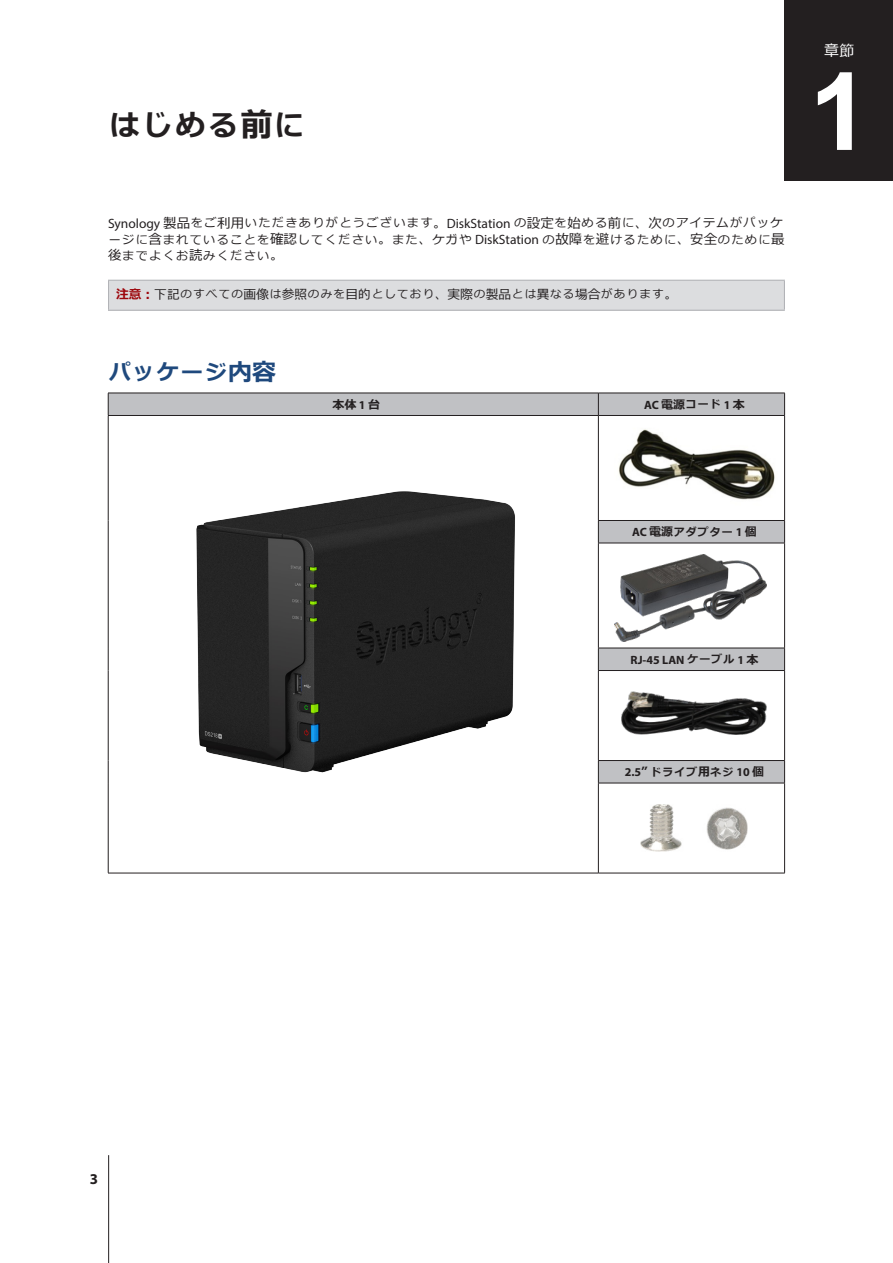
<style>
.page{position:relative;width:893px;height:1263px;background:#fff}
.page>*{position:absolute;margin:0;border:0;box-sizing:border-box;transform-origin:0 0}
.ChapterNum{font:700 108px "Arial";color:#fff}
.H1-ChapterTitle{font:700 29.85px "Meiryo";color:#231f20}
.H3-sidebar{font:700 21.6px "Meiryo";letter-spacing:.11em;color:#1f497d}
.Chapter-center{font:15px "Meiryo";color:#fff}
.PageNumber-sidebar{font:700 15px "Myriad Pro";color:#231f20}
.Body-sidebar{font:12.15px/16.2px "Meiryo";letter-spacing:.11em;color:#231f20}
.XHeadCenter{font:700 12px "Myriad Pro";color:#231f20}
.XHeadCenter-2{font:700 12px "Meiryo";color:#231f20}
.Warning-sidebar{font:11.55px "Meiryo";letter-spacing:.11em;color:#231f20}
.XHeadCenter-3{font:700 10.8px "Meiryo";letter-spacing:.11em;color:#231f20}
.s1{font-size:33px}
.s2{font-family:"Myriad Pro";font-size:13.5px}
.s3{font-size:13.5px}
.s4{font-weight:700;font-size:12.75px;color:#9d070d}
.s5{font-size:12.75px}
.s6{font-size:24px}
.s7{font-family:"Myriad Pro"}
.s8{font-family:"Meiryo"}
.s9{font-family:"Meiryo";font-size:10.8px}
.s10{font-family:"Myriad Pro";font-size:12px}
.s11{font-size:12px}
</style>
<div class="page">
<div style="left:109px;top:280px;width:675px;height:30px;background:#dcdddf"></div>
<hr style="left:108px;top:280px;width:677px;height:1px;background:#b2b3b7">
<svg style="left:108px;top:281px;width:1px;height:29px"></svg>
<svg style="left:784px;top:281px;width:1px;height:29px"></svg>
<hr style="left:108px;top:310px;width:677px;height:1px;background:#b2b3b7">
<svg style="left:109px;top:394px;width:675px;height:389px"></svg>
<hr style="left:108px;top:873px;width:490px;height:1px;background:#231f20">
<hr style="left:108px;top:393px;width:490px;height:1px;background:#231f20">
<svg style="left:108px;top:393px;width:1px;height:22px"></svg>
<hr style="left:598px;top:393px;width:187px;height:1px;background:#231f20">
<svg style="left:598px;top:393px;width:1px;height:22px"></svg>
<svg style="left:784px;top:393px;width:1px;height:22px"></svg>
<hr style="left:108px;top:415px;width:490px;height:1px;background:#231f20">
<hr style="left:108px;top:416px;width:1px;height:104px;background:#231f20">
<hr style="left:598px;top:415px;width:187px;height:1px;background:#231f20">
<hr style="left:598px;top:416px;width:1px;height:104px;background:#231f20">
<hr style="left:784px;top:416px;width:1px;height:104px;background:#231f20">
<svg style="left:108px;top:520px;width:1px;height:23px"></svg>
<hr style="left:598px;top:520px;width:187px;height:1px;background:#231f20">
<svg style="left:598px;top:521px;width:1px;height:22px"></svg>
<svg style="left:784px;top:521px;width:1px;height:22px"></svg>
<hr style="left:108px;top:543px;width:1px;height:105px;background:#231f20">
<hr style="left:598px;top:543px;width:187px;height:1px;background:#231f20">
<hr style="left:598px;top:543px;width:1px;height:105px;background:#231f20">
<hr style="left:784px;top:543px;width:1px;height:105px;background:#231f20">
<svg style="left:108px;top:648px;width:1px;height:22px"></svg>
<hr style="left:598px;top:648px;width:187px;height:1px;background:#231f20">
<svg style="left:598px;top:648px;width:1px;height:22px"></svg>
<svg style="left:784px;top:648px;width:1px;height:22px"></svg>
<hr style="left:108px;top:670px;width:1px;height:90px;background:#231f20">
<hr style="left:598px;top:670px;width:187px;height:1px;background:#231f20">
<hr style="left:598px;top:671px;width:1px;height:89px;background:#231f20">
<hr style="left:784px;top:671px;width:1px;height:89px;background:#231f20">
<svg style="left:108px;top:760px;width:1px;height:23px"></svg>
<hr style="left:598px;top:760px;width:187px;height:1px;background:#231f20">
<svg style="left:598px;top:761px;width:1px;height:22px"></svg>
<svg style="left:784px;top:761px;width:1px;height:22px"></svg>
<hr style="left:108px;top:783px;width:1px;height:90px;background:#231f20">
<hr style="left:598px;top:783px;width:187px;height:1px;background:#231f20">
<hr style="left:598px;top:783px;width:1px;height:90px;background:#231f20">
<hr style="left:784px;top:783px;width:1px;height:90px;background:#231f20">
<hr style="left:598px;top:873px;width:187px;height:1px;background:#231f20">
<img style="left:181px;top:490px;width:350px;height:293px">
<img style="left:614px;top:420px;width:163px;height:86px">
<img style="left:641px;top:804px;width:107px;height:48px">
<div style="left:785px;top:0;width:108px;height:180px;background:#231f20"></div>
<hr style="left:108px;top:1155px;width:1px;height:108px;background:#231f20">
<img style="left:615px;top:554px;width:152px;height:87px">
<img style="left:621px;top:692px;width:145px;height:42px">
<p class="H1-ChapterTitle" style="left:110px;top:104px;width:196px">はじめる<span class="s1">前</span>に</p>
<p class="Body-sidebar" style="left:108px;top:215px;width:678px"><span class="s2">Synology</span> <span class="s3">製品</span>をご<span class="s3">利用</span>いただきありがとうございます<span class="s3">。</span><span class="s2">DiskStation</span> の<span class="s3">設定</span>を<span class="s3">始</span>める<span class="s3">前</span>に<span class="s3">、次</span>のアイテムがパッケージに<span class="s3">含</span>まれていることを<span class="s3">確認</span>してください<span class="s3">。</span>また<span class="s3">、</span>ケガや <span class="s2">DiskStation</span> の<span class="s3">故障</span>を<span class="s3">避</span>けるために<span class="s3">、安全</span>のために<span class="s3">最後</span>までよくお<span class="s3">読</span>みください<span class="s3">。</span></p>
<p class="Warning-sidebar" style="left:116px;top:286px;width:563px"><span class="s4">注意：</span><span class="s5">下記</span>のすべての<span class="s5">画像</span>は<span class="s5">参照</span>のみを<span class="s5">目的</span>としており<span class="s5">、実際</span>の<span class="s5">製品</span>とは<span class="s5">異</span>なる<span class="s5">場合</span>があります<span class="s5">。</span></p>
<p class="H3-sidebar" style="left:109px;top:357px;width:168px">パッケージ<span class="s6">内容</span></p>
<p class="XHeadCenter-2" style="left:333px;top:396px;width:49px">本体 <span class="s7">1</span> 台</p>
<p class="XHeadCenter" style="left:644px;top:397px;width:102px">AC <span class="s8">電源</span><span class="s9">コード</span> 1 <span class="s8">本</span></p>
<p class="Chapter-center" style="left:824px;top:40px;width:31px">章節</p>
<p class="ChapterNum" style="left:809px;top:40px;width:62px">1</p>
<p class="XHeadCenter-3" style="left:632px;top:524px;width:126px"><span class="s10">AC</span> <span class="s11">電源</span>アダプター <span class="s10">1</span> <span class="s11">個</span></p>
<p class="XHeadCenter" style="left:630px;top:652px;width:130px">RJ-45 LAN <span class="s9">ケーブル</span> 1 <span class="s8">本</span></p>
<p class="XHeadCenter-3" style="left:625px;top:764px;width:141px"><span class="s10">2.5</span><span class="s11">”</span> ドライブ<span class="s11">用</span>ネジ <span class="s10">10</span> <span class="s11">個</span></p>
<p class="PageNumber-sidebar" style="left:90px;top:1169px;width:10px">3</p>
</div>
